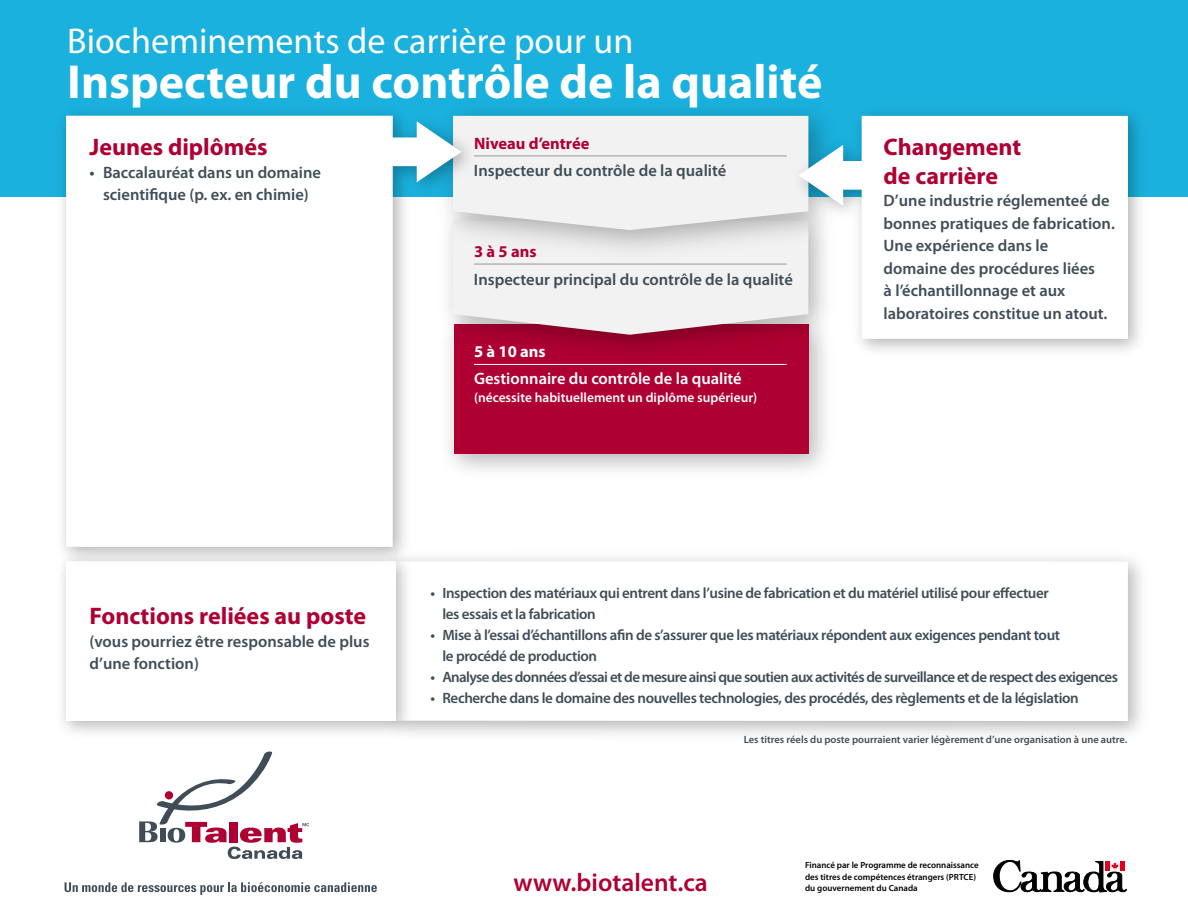
<style>
.page{position:relative;width:1188px;height:918px;background:#fff}
.page>*{position:absolute;margin:0;border:0;box-sizing:border-box;transform-origin:0 0}
.t1{font:700 48px "Myriad Pro";color:#fff}
.t2{font:36px "Myriad Pro";color:#fff}
.t3{font:600 25.5px "Myriad Pro";color:#ae0032}
.t4{font:700 24px/28.8px "Myriad Pro";color:#ae0032}
.t5{font:600 16.5px/22.5px "Myriad Pro";color:#404d57}
.t6{font:600 16.5px "Myriad Pro";color:#fff}
.t7{font:700 16.5px "Myriad Pro";color:#ae0032}
.t8{font:700 16.5px "Myriad Pro";color:#fff}
.t9{font:600 15px/21px "Myriad Pro";letter-spacing:-.025em;color:#404d57}
.t10{font:600 13.5px "Myriad Pro";color:#fff}
.t11{font:600 10.5px "Myriad Pro";color:#404d57}
.t12{font:600 9px/11.6px "Myriad Pro";color:#000}
</style>
<div class="page">
<div style="left:0;top:0;width:1188px;height:197px;background:#1ab1de"></div>
<div style="left:454px;top:325px;width:355px;height:129px;background:#ae0032"></div>
<img style="left:486px;top:335px;width:345px;height:35px">
<hr style="left:474px;top:364px;width:313px;height:1px;background:#fff">
<img style="left:486px;top:111px;width:296px;height:5px">
<svg style="left:486px;top:116px;width:296px;height:219px"></svg>
<hr style="left:474px;top:156px;width:313px;height:1px;background:#949699">
<img style="left:62px;top:111px;width:424px;height:461px">
<svg style="left:66px;top:116px;width:395px;height:431px"></svg>
<img style="left:782px;top:111px;width:358px;height:253px">
<svg style="left:798px;top:116px;width:330px;height:223px"></svg>
<svg style="left:993px;top:860px;width:134px;height:33px"></svg>
<svg style="left:65px;top:882px;width:312px;height:13px"></svg>
<svg style="left:139px;top:751px;width:170px;height:108px"></svg>
<h2 class="t2" style="left:67px;top:18px;width:568px">Biocheminements de carrière pour un</h2>
<h1 class="t1" style="left:67px;top:50px;width:757px">Inspecteur du contrôle de la qualité</h1>
<h3 class="t4" style="left:90px;top:132px;width:179px">Jeunes diplômés</h3>
<p class="t5" style="left:90px;top:160px;width:233px;text-align:center">• Baccalauréat dans un domaine scientifique (p. ex. en chimie)</p>
<p class="t7" style="left:474px;top:133px;width:117px">Niveau d’entrée</p>
<p class="t5" style="left:474px;top:159px;width:254px">Inspecteur du contrôle de la qualité</p>
<p class="t7" style="left:474px;top:241px;width:64px">3 à 5 ans</p>
<p class="t5" style="left:474px;top:268px;width:320px">Inspecteur principal du contrôle de la qualité</p>
<p class="t8" style="left:474px;top:340px;width:73px">5 à 10 ans</p>
<p class="t6" style="left:474px;top:368px;width:269px">Gestionnaire du contrôle de la qualité</p>
<p class="t10" style="left:474px;top:389px;width:285px">(nécessite habituellement un diplôme supérieur)</p>
<h3 class="t4" style="left:884px;top:132px;width:139px">Changement de carrière</h3>
<p class="t5" style="left:884px;top:189px;width:233px">D’une industrie réglementeé de bonnes pratiques de fabrication.<br>Une expérience dans le domaine des procédures liées<br>à l’échantillonnage et aux laboratoires constitue un atout.</p>
<h3 class="t4" style="left:90px;top:601px;width:278px">Fonctions reliées au poste</h3>
<p class="t5" style="left:90px;top:629px;width:282px">(vous pourriez être responsable de plus d’une fonction)</p>
<p class="t9" style="left:442px;top:582px;width:608px;text-indent:-12px">• Inspection des matériaux qui entrent dans l’usine de fabrication et du matériel utilisé pour effectuer les essais et la fabrication</p>
<p class="t9" style="left:442px;top:624px;width:619px;text-indent:-12px">• Mise à l’essai d’échantillons afin de s’assurer que les matériaux répondent aux exigences pendant tout le procédé de production</p>
<p class="t9" style="left:430px;top:666px;width:689px">• Analyse des données d’essai et de mesure ainsi que soutien aux activités de surveillance et de respect des exigences</p>
<p class="t9" style="left:430px;top:687px;width:650px">• Recherche dans le domaine des nouvelles technologies, des procédés, des règlements et de la législation</p>
<p class="t11" style="left:744px;top:733px;width:385px">Les titres réels du poste pourraient varier légèrement d’une organisation à une autre.</p>
<h3 class="t3" style="left:514px;top:866px;width:196px">www.biotalent.ca</h3>
<p class="t12" style="left:805px;top:859px;width:175px">Financé par le Programme de reconnaissance des titres de compétences étrangers (PRTCE) du gouvernement du Canada</p>
</div>
